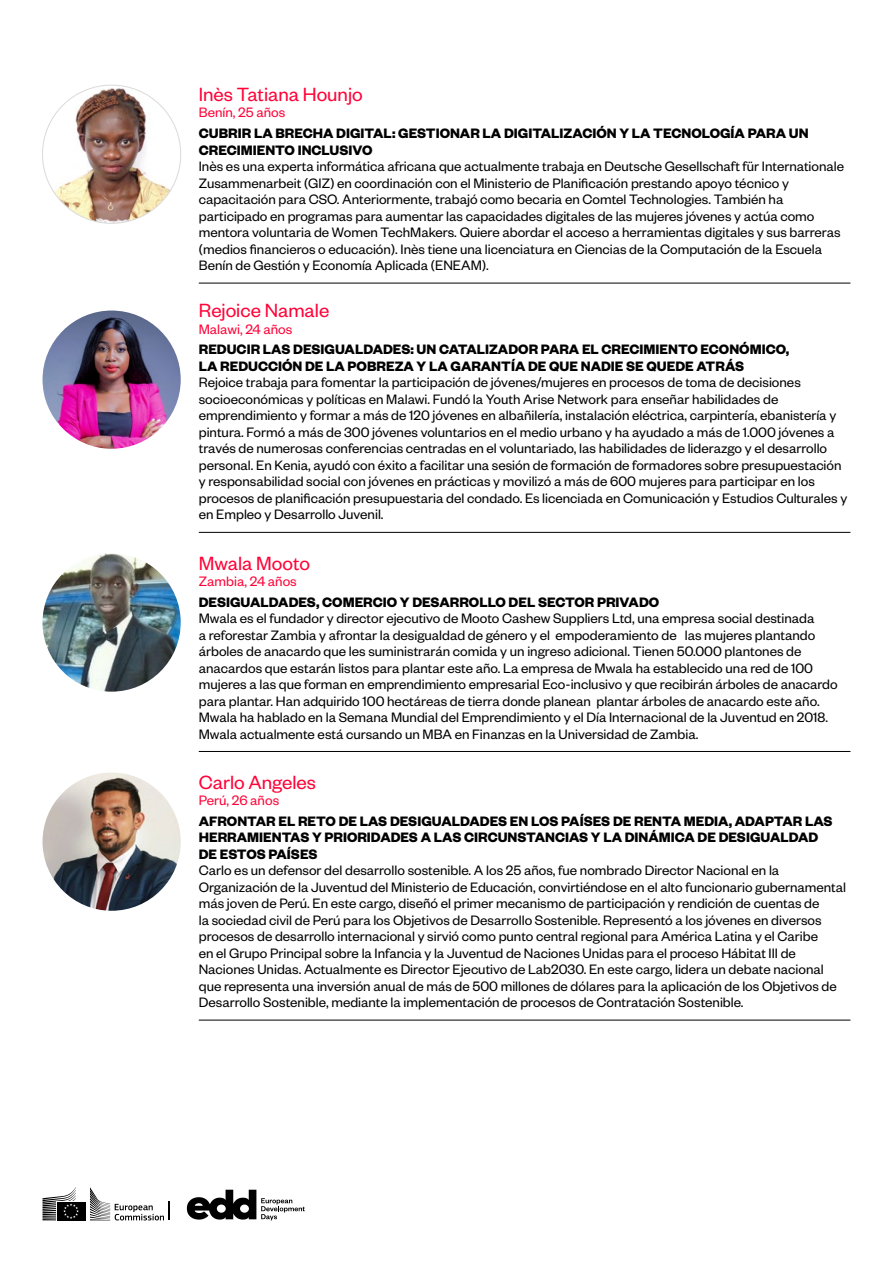
<style>
.page{position:relative;width:893px;height:1263px;background:#fff}
.page>*{position:absolute;margin:0;border:0;box-sizing:border-box;transform-origin:0 0}
.t1{font:21px "Founders Grotesk";color:#ff0338}
.t2{font:15px/16.5px "Founders Grotesk";color:#000}
.t3{font:700 15px/16.5px "Founders Grotesk";color:#000}
.t4{font:15px "Founders Grotesk";color:#ff0338}
</style>
<div class="page">
<img style="left:43px;top:85px;width:138px;height:138px;border-radius:69px">
<hr style="left:199px;top:283px;width:651px;height:1px;background:#000">
<img style="left:43px;top:311px;width:138px;height:138px;border-radius:69px">
<hr style="left:199px;top:532px;width:651px;height:1px;background:#000">
<img style="left:43px;top:553px;width:138px;height:139px;border-radius:69px">
<hr style="left:199px;top:751px;width:651px;height:1px;background:#000">
<img style="left:43px;top:772px;width:138px;height:139px;border-radius:69px">
<hr style="left:199px;top:1020px;width:651px;height:1px;background:#000">
<svg style="left:90px;top:1187px;width:80px;height:33px"></svg>
<div style="left:57px;top:1202px;width:28px;height:18px;background:#000"></div>
<svg style="left:43px;top:1187px;width:36px;height:33px"></svg>
<svg style="left:187px;top:1190px;width:118px;height:30px"></svg>
<h1 class="t1" style="left:199px;top:82px;width:165px">Inès Tatiana Hounjo</h1>
<p class="t4" style="left:199px;top:103px;width:88px">Benín, 25 años</p>
<p class="t3" style="left:199px;top:124px;width:611px">CUBRIR LA BRECHA DIGITAL: GESTIONAR LA DIGITALIZACIÓN Y LA TECNOLOGÍA PARA UN<br>CRECIMIENTO INCLUSIVO</p>
<p class="t2" style="left:199px;top:157px;width:647px">Inès es una experta informática africana que actualmente trabaja en Deutsche Gesellschaft für Internationale Zusammenarbeit (GIZ) en coordinación con el Ministerio de Planificación prestando apoyo técnico y capacitación para CSO. Anteriormente, trabajó como becaria en Comtel Technologies. También ha participado en programas para aumentar las capacidades digitales de las mujeres jóvenes y actúa como mentora voluntaria de Women TechMakers. Quiere abordar el acceso a herramientas digitales y sus barreras (medios financieros o educación). Inès tiene una licenciatura en Ciencias de la Computación de la Escuela Benín de Gestión y Economía Aplicada (ENEAM).</p>
<h1 class="t1" style="left:199px;top:298px;width:132px">Rejoice Namale</h1>
<p class="t4" style="left:199px;top:320px;width:95px">Malawi, 24 años</p>
<p class="t3" style="left:199px;top:341px;width:592px">REDUCIR LAS DESIGUALDADES: UN CATALIZADOR PARA EL CRECIMIENTO ECONÓMICO,<br>LA REDUCCIÓN DE LA POBREZA Y LA GARANTÍA DE QUE NADIE SE QUEDE ATRÁS</p>
<p class="t2" style="left:199px;top:374px;width:650px">Rejoice trabaja para fomentar la participación de jóvenes/mujeres en procesos de toma de decisiones socioeconómicas y políticas en Malawi. Fundó la Youth Arise Network para enseñar habilidades de emprendimiento y formar a más de 120 jóvenes en albañilería, instalación eléctrica, carpintería, ebanistería y pintura. Formó a más de 300 jóvenes voluntarios en el medio urbano y ha ayudado a más de 1.000 jóvenes a través de numerosas conferencias centradas en el voluntariado, las habilidades de liderazgo y el desarrollo personal. En Kenia, ayudó con éxito a facilitar una sesión de formación de formadores sobre presupuestación y responsabilidad social con jóvenes en prácticas y movilizó a más de 600 mujeres para participar en los procesos de planificación presupuestaria del condado. Es licenciada en Comunicación y Estudios Culturales y en Empleo y Desarrollo Juvenil.</p>
<h1 class="t1" style="left:199px;top:550px;width:113px">Mwala Mooto</h1>
<p class="t4" style="left:199px;top:572px;width:99px">Zambia, 24 años</p>
<p class="t3" style="left:199px;top:593px;width:462px">DESIGUALDADES, COMERCIO Y DESARROLLO DEL SECTOR PRIVADO</p>
<p class="t2" style="left:199px;top:609px;width:640px">Mwala es el fundador y director ejecutivo de Mooto Cashew Suppliers Ltd, una empresa social destinada<br>a reforestar Zambia y afrontar la desigualdad de género y el empoderamiento de las mujeres plantando árboles de anacardo que les suministrarán comida y un ingreso adicional. Tienen 50.000 plantones de anacardos que estarán listos para plantar este año. La empresa de Mwala ha establecido una red de 100 mujeres a las que forman en emprendimiento empresarial Eco-inclusivo y que recibirán árboles de anacardo para plantar. Han adquirido 100 hectáreas de tierra donde planean plantar árboles de anacardo este año.<br>Mwala ha hablado en la Semana Mundial del Emprendimiento y el Día Internacional de la Juventud en 2018.<br>Mwala actualmente está cursando un MBA en Finanzas en la Universidad de Zambia.</p>
<h1 class="t1" style="left:199px;top:769px;width:119px">Carlo Angeles</h1>
<p class="t4" style="left:199px;top:791px;width:82px">Perú, 26 años</p>
<p class="t3" style="left:199px;top:812px;width:635px">AFRONTAR EL RETO DE LAS DESIGUALDADES EN LOS PAÍSES DE RENTA MEDIA, ADAPTAR LAS<br>HERRAMIENTAS Y PRIORIDADES A LAS CIRCUNSTANCIAS Y LA DINÁMICA DE DESIGUALDAD<br>DE ESTOS PAÍSES</p>
<p class="t2" style="left:199px;top:861px;width:649px">Carlo es un defensor del desarrollo sostenible. A los 25 años, fue nombrado Director Nacional en la Organización de la Juventud del Ministerio de Educación, convirtiéndose en el alto funcionario gubernamental más joven de Perú. En este cargo, diseñó el primer mecanismo de participación y rendición de cuentas de<br>la sociedad civil de Perú para los Objetivos de Desarrollo Sostenible. Representó a los jóvenes en diversos procesos de desarrollo internacional y sirvió como punto central regional para América Latina y el Caribe<br>en el Grupo Principal sobre la Infancia y la Juventud de Naciones Unidas para el proceso Hábitat III de Naciones Unidas. Actualmente es Director Ejecutivo de Lab2030. En este cargo, lidera un debate nacional que representa una inversión anual de más de 500 millones de dólares para la aplicación de los Objetivos de Desarrollo Sostenible, mediante la implementación de procesos de Contratación Sostenible.</p>
</div>
